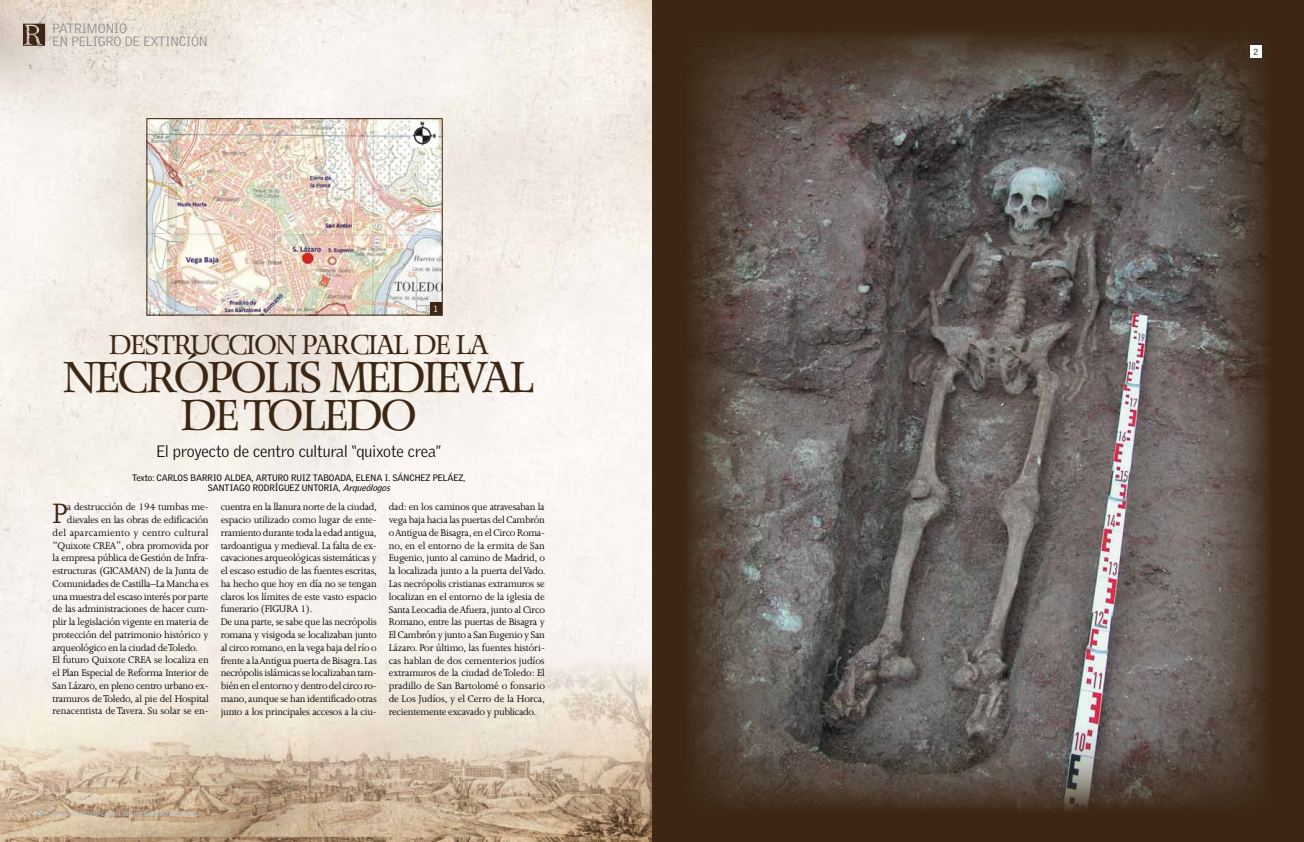
<style>
.page{position:relative;width:1304px;height:842px;background:#fff}
.page>*{position:absolute;margin:0;border:0;box-sizing:border-box;transform-origin:0 0}
.t1{font:43px/38px "Wilke LT Std";letter-spacing:-.06em;color:#3d2714;text-align:center}
.t2{font:32.3px "Joanna MT Std";color:#3d2714}
.t3{font:27px "Wilke LT Std";letter-spacing:-.06em;color:#3d2714}
.t4{font:300 16px "Griffith Gothic";color:#000}
.t5{font:300 13px/13px "Griffith Gothic";color:#87888a}
.t6{font:11px/12.8px "Joanna MT Std";letter-spacing:-.025em;color:#000}
.t7{font:11px "Joanna MT Std";letter-spacing:-.005em;color:#000}
.t8{font:11px "Joanna MT Std";letter-spacing:.02em;color:#000}
.t9{font:9px/10px "Griffith Gothic";color:#000;text-align:center}
.t10{font:8.5px "Griffith Gothic";color:#3d2714}
.t11{font:8.5px "Griffith Gothic";color:#fff}
.t12{font:700 6px "Griffith Gothic";letter-spacing:-.02em;color:#bbbdbe}
.s1{font-style:italic}
.s2{font-size:9px;color:#9c9e9f}
</style>
<div class="page">
<img style="left:0;top:0;width:652px;height:613px">
<div style="left:652px;top:0;width:652px;height:842px;background:#3d2714"></div>
<img style="left:0;top:613px;width:652px;height:229px">
<img style="left:688px;top:33px;width:580px;height:778px">
<svg style="left:23px;top:24px;width:22px;height:22px"></svg>
<div style="left:1250px;top:45px;width:12px;height:12px;background:#fff"></div>
<img style="left:148px;top:120px;width:293px;height:194px">
<div style="left:146px;top:118px;width:297px;height:198px;border:1px solid #3d2714"></div>
<div style="left:430px;top:302px;width:11px;height:13px;background:#3d2714"></div>
<p class="t5" style="left:53px;top:22px;width:157px">PATRIMONIO<br>EN PELIGRO DE EXTINCIÓN</p>
<p class="t11" style="left:434px;top:304px;width:5px">1</p>
<h3 class="t3" style="left:109px;top:329px;width:381px">DESTRUCCION PARCIAL DE LA</h3>
<h1 class="t1" style="left:63px;top:359px;width:473px">NECRÓPOLIS MEDIEVAL<br>DE TOLEDO</h1>
<h3 class="t4" style="left:156px;top:442px;width:286px">El proyecto de centro cultural “quixote crea”</h3>
<p class="t9" style="left:132px;top:473px;width:335px">TEXTO: CARLOS BARRIO ALDEA, ARTURO RUIZ TABOADA, ELENA I. SÁNCHEZ PELÁEZ,<br>SANTIAGO RODRÍGUEZ UNTORIA, <span class="s1">Arqueólogos</span></p>
<h2 class="t2" style="left:53px;top:496px;width:17px">P</h2>
<p class="t6" style="left:67px;top:501px;width:143px">a destrucción de 194 tumbas me-</p>
<p class="t6" style="left:67px;top:513px;width:143px">dievales en las obras de edificación</p>
<p class="t8" style="left:53px;top:527px;width:157px">del aparcamiento y centro cultural</p>
<p class="t6" style="left:53px;top:539px;width:158px">“Quixote CREA”, obra promovida por</p>
<p class="t6" style="left:53px;top:552px;width:158px">la empresa pública de Gestión de Infra-</p>
<p class="t6" style="left:53px;top:564px;width:158px">estructuras (GICAMAN) de la Junta de</p>
<p class="t6" style="left:53px;top:577px;width:158px">Comunidades de Castilla–La Mancha es</p>
<p class="t6" style="left:53px;top:590px;width:157px">una muestra del escaso interés por parte</p>
<p class="t6" style="left:53px;top:603px;width:158px">de las administraciones de hacer cum-</p>
<p class="t6" style="left:53px;top:615px;width:158px">plir la legislación vigente en materia de</p>
<p class="t6" style="left:53px;top:628px;width:157px">protección del patrimonio histórico y</p>
<p class="t6" style="left:53px;top:641px;width:147px">arqueológico en la ciudad de Toledo.</p>
<p class="t6" style="left:53px;top:654px;width:158px">El futuro Quixote CREA se localiza en</p>
<p class="t6" style="left:53px;top:667px;width:158px">el Plan Especial de Reforma Interior de</p>
<p class="t6" style="left:53px;top:679px;width:158px">San Lázaro, en pleno centro urbano ex-</p>
<p class="t6" style="left:53px;top:692px;width:158px">tramuros de Toledo, al pie del Hospital</p>
<p class="t7" style="left:53px;top:705px;width:158px">renacentista de Tavera. Su solar se en-</p>
<p class="t6" style="left:221px;top:501px;width:158px">cuentra en la llanura norte de la ciudad, espacio utilizado como lugar de ente&shy;rramiento durante toda la edad antigua, tardoantigua y medieval. La falta de ex&shy;cavaciones arqueológicas sistemáticas y el escaso estudio de las fuentes escritas, ha hecho que hoy en día no se tengan claros los límites de este vasto espacio funerario (FIGURA 1).<br>De una parte, se sabe que las necrópolis romana y visigoda se localizaban junto al circo romano, en la vega baja del río o frente a la Antigua puerta de Bisagra. Las necrópolis islámicas se localizaban tam&shy;bién en el entorno y dentro del circo ro&shy;mano, aunque se han identificado otras junto a los principales accesos a la ciu-</p>
<p class="t6" style="left:389px;top:501px;width:158px;text-align:justify">dad: en los caminos que atravesaban la vega baja hacia las puertas del Cambrón o Antigua de Bisagra, en el Circo Roma&shy;no, en el entorno de la ermita de San Eugenio, junto al camino de Madrid, o la localizada junto a la puerta del Vado.<br>Las necrópolis cristianas extramuros se localizan en el entorno de la iglesia de Santa Leocadia de Afuera, junto al Circo Romano, entre las puertas de Bisagra y El Cambrón y junto a San Eugenio y San Lázaro. Por último, las fuentes históri&shy;cas hablan de dos cementerios judíos extramuros de la ciudad de Toledo: El pradillo de San Bartolomé o fonsario de Los Judíos, y el Cerro de la Horca, recientemente excavado y publicado.</p>
<p class="t12" style="left:35px;top:810px;width:165px"><span class="s2">28</span> REVISTA INTERNACIONAL DEL PATRIMONIO HISTÓRICO</p>
<p class="t10" style="left:1254px;top:47px;width:6px">2</p>
</div>
